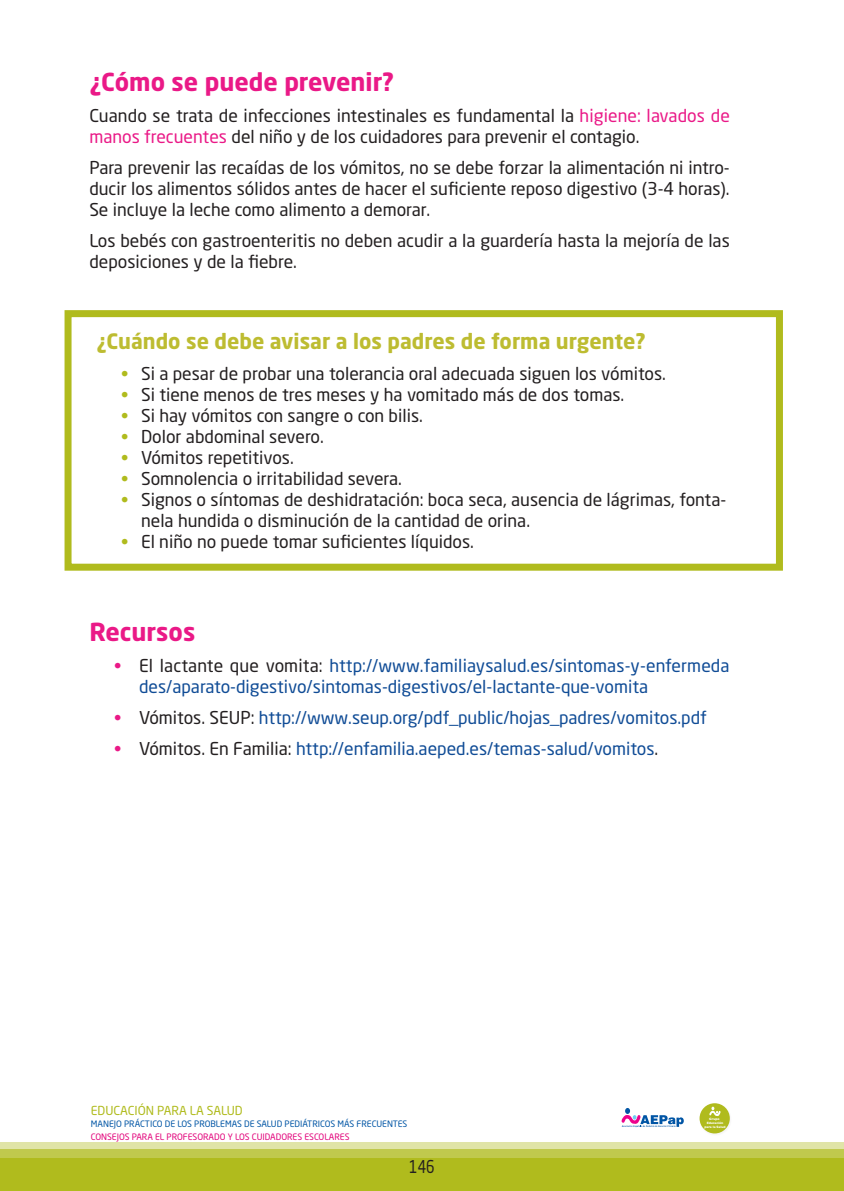
<style>
.page{position:relative;width:844px;height:1191px;background:#fff}
.page>*{position:absolute;margin:0;border:0;box-sizing:border-box;transform-origin:0 0}
._00_LADILLO_1_MAGENT{font:700 24.5px "Neo Sans Std";color:#ea1987}
.t1{font:700 21px "Neo Sans Std";color:#bdbc31}
.t2{font:17.5px/21px "Neo Sans Std";color:#231f20}
.List_Paragraph{font:17.5px/21px "Neo Sans Std";color:#104c96}
.t3{font:17.5px "Neo Sans Std";color:#231f20;scale:.8 1}
.t4{font:12.25px "Neo Sans Std";color:#b0bb1d}
.t5{font:8.75px "Neo Sans Std";color:#0155a5}
.t6{font:8.75px "Neo Sans Std";color:#e2007a}
.t7{font:700 3.32px/3.9px "Gill Sans";color:#fff;text-align:center}
.s1{color:#ea1987}
.s2{color:#b0bb1d}
.s3{color:#231f20}
</style>
<div class="page">
<div style="left:0;top:1141px;width:843px;height:50px;background:#e0e4a7"></div>
<div style="left:0;top:1148px;width:843px;height:43px;background:#c0c94d"></div>
<div style="left:0;top:1158px;width:843px;height:33px;background:#b0bb1d"></div>
<svg style="left:621px;top:1108px;width:62px;height:19px"></svg>
<img style="left:701px;top:1103px;width:29px;height:31px">
<div style="left:699px;top:1103px;width:30px;height:30px;background:#b0bb1d;border-radius:50%"></div>
<svg style="left:709px;top:1106px;width:11px;height:10px"></svg>
<div style="left:64px;top:310px;width:718px;height:260px;border:7px solid #b0bb1d"></div>
<p class="_00_LADILLO_1_MAGENT" style="left:89px;top:66px;width:306px">¿Cómo se puede prevenir?</p>
<p class="t2" style="left:89px;top:104px;width:642px">Cuando se trata de infecciones intestinales es fundamental la <span class="s1">higiene: lavados de manos frecuentes</span> del niño y de los cuidadores para prevenir el contagio.</p>
<p class="t2" style="left:89px;top:156px;width:641px;text-align:justify">Para prevenir las recaídas de los vómitos, no se debe forzar la alimentación ni intro&shy;ducir los alimentos sólidos antes de hacer el suficiente reposo digestivo (3-4 horas).<br>Se incluye la leche como alimento a demorar.</p>
<p class="t2" style="left:89px;top:229px;width:641px">Los bebés con gastroenteritis no deben acudir a la guardería hasta la mejoría de las deposiciones y de la fiebre.</p>
<p class="t1" style="left:96px;top:328px;width:550px">¿Cuándo se debe avisar a los padres de forma urgente?</p>
<p class="t2" style="left:121px;top:363px;width:546px"><span class="s2">•</span> Si a pesar de probar una tolerancia oral adecuada siguen los vómitos.</p>
<p class="t2" style="left:121px;top:384px;width:504px"><span class="s2">•</span> Si tiene menos de tres meses y ha vomitado más de dos tomas.</p>
<p class="t2" style="left:121px;top:405px;width:303px"><span class="s2">•</span> Si hay vómitos con sangre o con bilis.</p>
<p class="t2" style="left:121px;top:426px;width:204px"><span class="s2">•</span> Dolor abdominal severo.</p>
<p class="t2" style="left:121px;top:447px;width:174px"><span class="s2">•</span> Vómitos repetitivos.</p>
<p class="t2" style="left:121px;top:468px;width:282px"><span class="s2">•</span> Somnolencia o irritabilidad severa.</p>
<p class="t2" style="left:141px;top:489px;width:586px;text-indent:-20px"><span class="s2">•</span> Signos o síntomas de deshidratación: boca seca, ausencia de lágrimas, fonta&shy;nela hundida o disminución de la cantidad de orina.</p>
<p class="t2" style="left:121px;top:531px;width:354px"><span class="s2">•</span> El niño no puede tomar suficientes líquidos.</p>
<p class="_00_LADILLO_1_MAGENT" style="left:89px;top:616px;width:107px">Recursos</p>
<p class="List_Paragraph" style="left:139px;top:655px;width:592px;text-indent:-25px"><span class="s1">•</span> <span class="s3">El lactante que vomita:</span> http://www.familiaysalud.es/sintomas-y-enfermeda des/aparato-digestivo/sintomas-digestivos/el-lactante-que-vomita</p>
<p class="List_Paragraph" style="left:114px;top:707px;width:594px"><span class="s1">•</span> <span class="s3">Vómitos. SEUP:</span> http://www.seup.org/pdf_public/hojas_padres/vomitos.pdf</p>
<p class="List_Paragraph" style="left:114px;top:738px;width:545px"><span class="s1">•</span> <span class="s3">Vómitos. En Familia:</span> http://enfamilia.aeped.es/temas-salud/vomitos<span class="s3">.</span></p>
<p class="t4" style="left:91px;top:1103px;width:153px">EDUCACIÓN PARA LA SALUD</p>
<p class="t5" style="left:91px;top:1118px;width:318px">MANEJO PRÁCTICO DE LOS PROBLEMAS DE SALUD PEDIÁTRICOS MÁS FRECUENTES</p>
<p class="t6" style="left:91px;top:1131px;width:260px">CONSEJOS PARA EL PROFESORADO Y LOS CUIDADORES ESCOLARES</p>
<p class="t3" style="left:409px;top:1155px;width:33px">146</p>
<p class="t7" style="left:704px;top:1116px;width:23px">Grupo<br>Educación para la Salud</p>
</div>
